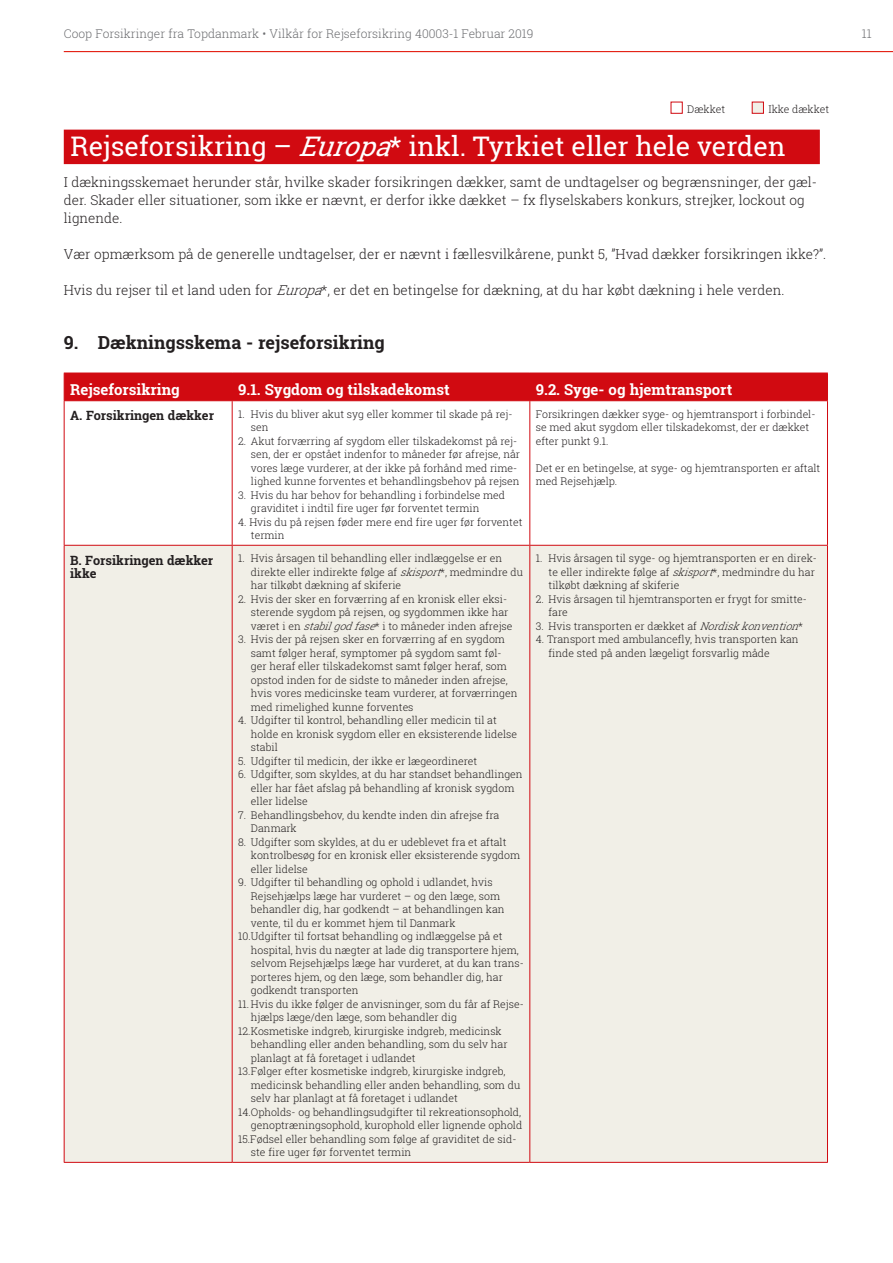
<style>
.page{position:relative;width:893px;height:1263px;background:#fff}
.page>*{position:absolute;margin:0;border:0;box-sizing:border-box;transform-origin:0 0}
.Overskrift_HVID_med{font:27px "Roboto Slab";color:#fff}
.MELLEMRUBRIK{font:700 18px "Roboto Slab";color:#231f20}
.TABEL_OVERSKRIFT{font:700 15px "Roboto Slab";color:#fff}
._1_indryk_ABC{font:300 13.5px/18px "Roboto Slab";color:#231f20}
.TABEL_brød_fed{font:700 12.75px/13.5px "Roboto Slab";color:#231f20}
.t1{font:300 12px "Roboto Slab";color:#6c6d70}
.TABEL_brød_pkt_opsti{font:300 10.5px/13.5px "Roboto Slab";color:#231f20}
.TABEL_brød{font:300 10.5px/13.5px "Roboto Slab";color:#231f20}
.s1{font-style:italic}
</style>
<div class="page">
<div style="left:671px;top:102px;width:12px;height:12px;border:1px solid #d10a11"></div>
<div style="left:752px;top:102px;width:12px;height:12px;background:#f1efe7;border:1px solid #d10a11"></div>
<hr style="left:64px;top:51px;width:829px;height:1px;background:#e41f13">
<div style="left:64px;top:130px;width:756px;height:34px;background:#d10a11"></div>
<div style="left:65px;top:546px;width:762px;height:616px;background:#f1efe7"></div>
<div style="left:64px;top:373px;width:764px;height:27px;background:#d10a11"></div>
<hr style="left:64px;top:400px;width:168px;height:1px;background:#d10a11">
<hr style="left:64px;top:401px;width:1px;height:144px;background:#d10a11">
<hr style="left:232px;top:400px;width:298px;height:1px;background:#d10a11">
<hr style="left:232px;top:401px;width:1px;height:144px;background:#d10a11">
<hr style="left:530px;top:400px;width:298px;height:1px;background:#d10a11">
<hr style="left:529px;top:401px;width:1px;height:144px;background:#d10a11">
<hr style="left:827px;top:401px;width:1px;height:144px;background:#d10a11">
<hr style="left:64px;top:545px;width:168px;height:1px;background:#d10a11">
<hr style="left:64px;top:546px;width:1px;height:616px;background:#d10a11">
<hr style="left:232px;top:545px;width:298px;height:1px;background:#d10a11">
<hr style="left:232px;top:546px;width:1px;height:616px;background:#d10a11">
<hr style="left:530px;top:545px;width:298px;height:1px;background:#d10a11">
<hr style="left:529px;top:546px;width:1px;height:616px;background:#d10a11">
<hr style="left:827px;top:546px;width:1px;height:616px;background:#d10a11">
<hr style="left:64px;top:1162px;width:168px;height:1px;background:#d10a11">
<hr style="left:232px;top:1162px;width:298px;height:1px;background:#d10a11">
<hr style="left:530px;top:1162px;width:298px;height:1px;background:#d10a11">
<p class="t1" style="left:64px;top:26px;width:471px">Coop Forsikringer fra Topdanmark • Vilkår for Rejseforsikring 40003-1 Februar 2019</p>
<p class="t1" style="left:862px;top:26px;width:11px">11</p>
<p class="TABEL_brød_pkt_opsti" style="left:687px;top:102px;width:39px">Dækket</p>
<p class="TABEL_brød_pkt_opsti" style="left:768px;top:102px;width:62px">Ikke dækket</p>
<p class="Overskrift_HVID_med" style="left:71px;top:128px;width:716px">Rejseforsikring – <span class="s1">Europa</span>* inkl. Tyrkiet eller hele verden</p>
<p class="_1_indryk_ABC" style="left:64px;top:172px;width:755px">I dækningsskemaet herunder står, hvilke skader forsikringen dækker, samt de undtagelser og begrænsninger, der gæl&shy;der. Skader eller situationer, som ikke er nævnt, er derfor ikke dækket – fx flyselskabers konkurs, strejker, lockout og lignende.</p>
<p class="_1_indryk_ABC" style="left:64px;top:244px;width:764px">Vær opmærksom på de generelle undtagelser, der er nævnt i fællesvilkårene, punkt 5, ”Hvad dækker forsikringen ikke?”.</p>
<p class="_1_indryk_ABC" style="left:64px;top:280px;width:722px">Hvis du rejser til et land uden for <span class="s1">Europa</span>*, er det en betingelse for dækning, at du har købt dækning i hele verden.</p>
<p class="MELLEMRUBRIK" style="left:64px;top:330px;width:322px">9. Dækningsskema - rejseforsikring</p>
<p class="TABEL_OVERSKRIFT" style="left:70px;top:379px;width:111px">Rejseforsikring</p>
<p class="TABEL_OVERSKRIFT" style="left:238px;top:379px;width:213px">9.1. Sygdom og tilskadekomst</p>
<p class="TABEL_OVERSKRIFT" style="left:536px;top:379px;width:198px">9.2. Syge- og hjemtransport</p>
<p class="TABEL_brød_fed" style="left:70px;top:409px;width:145px">A. Forsikringen dækker</p>
<p class="TABEL_brød_pkt_opsti" style="left:251px;top:407px;width:263px;text-indent:-13px">1. Hvis du bliver akut syg eller kommer til skade på rej&shy;sen</p>
<p class="TABEL_brød_pkt_opsti" style="left:251px;top:434px;width:271px;text-indent:-13px">2. Akut forværring af sygdom eller tilskadekomst på rej&shy;sen, der er opstået indenfor to måneder før afrejse, når vores læge vurderer, at der ikke på forhånd med rime&shy;lighed kunne forventes et behandlingsbehov på rejsen</p>
<p class="TABEL_brød_pkt_opsti" style="left:251px;top:488px;width:256px;text-indent:-13px">3. Hvis du har behov for behandling i forbindelse med graviditet i indtil fire uger før forventet termin</p>
<p class="TABEL_brød_pkt_opsti" style="left:251px;top:515px;width:273px;text-indent:-13px">4. Hvis du på rejsen føder mere end fire uger før forventet termin</p>
<p class="TABEL_brød" style="left:536px;top:407px;width:281px">Forsikringen dækker syge- og hjemtransport i forbindel&shy;se med akut sygdom eller tilskadekomst, der er dækket efter punkt 9.1.</p>
<p class="TABEL_brød" style="left:536px;top:461px;width:286px">Det er en betingelse, at syge- og hjemtransporten er aftalt med Rejsehjælp.</p>
<p class="TABEL_brød_fed" style="left:70px;top:553px;width:145px">B. Forsikringen dækker ikke</p>
<p class="TABEL_brød_pkt_opsti" style="left:251px;top:551px;width:274px;text-indent:-13px">1. Hvis årsagen til behandling eller indlæggelse er en direkte eller indirekte følge af <span class="s1">skisport</span>*, medmindre du har tilkøbt dækning af skiferie</p>
<p class="TABEL_brød_pkt_opsti" style="left:251px;top:592px;width:263px;text-indent:-13px">2. Hvis der sker en forværring af en kronisk eller eksi&shy;sterende sygdom på rejsen, og sygdommen ikke har været i en <span class="s1">stabilgodfase</span>* i to måneder inden afrejse</p>
<p class="TABEL_brød_pkt_opsti" style="left:251px;top:632px;width:268px;text-indent:-13px">3. Hvis der på rejsen sker en forværring af en sygdom samt følger heraf, symptomer på sygdom samt føl&shy;ger heraf eller tilskadekomst samt følger heraf, som opstod inden for de sidste to måneder inden afrejse, hvis vores medicinske team vurderer, at forværringen med rimelighed kunne forventes</p>
<p class="TABEL_brød_pkt_opsti" style="left:251px;top:713px;width:268px;text-indent:-13px">4. Udgifter til kontrol, behandling eller medicin til at holde en kronisk sygdom eller en eksisterende lidelse stabil</p>
<p class="TABEL_brød_pkt_opsti" style="left:238px;top:754px;width:241px">5. Udgifter til medicin, der ikke er lægeordineret</p>
<p class="TABEL_brød_pkt_opsti" style="left:251px;top:767px;width:273px;text-indent:-13px">6. Udgifter, som skyldes, at du har standset behandlingen eller har fået afslag på behandling af kronisk sygdom eller lidelse</p>
<p class="TABEL_brød_pkt_opsti" style="left:251px;top:808px;width:250px;text-indent:-13px">7. Behandlingsbehov, du kendte inden din afrejse fra<br>Danmark</p>
<p class="TABEL_brød_pkt_opsti" style="left:251px;top:835px;width:271px;text-indent:-13px">8. Udgifter som skyldes, at du er udeblevet fra et aftalt kontrolbesøg for en kronisk eller eksisterende sygdom eller lidelse</p>
<p class="TABEL_brød_pkt_opsti" style="left:251px;top:875px;width:255px;text-indent:-13px">9. Udgifter til behandling og ophold i udlandet, hvis Rejsehjælps læge har vurderet – og den læge, som behandler dig, har godkendt – at behandlingen kan vente, til du er kommet hjem til Danmark</p>
<p class="TABEL_brød_pkt_opsti" style="left:251px;top:929px;width:274px;text-indent:-13px">10.Udgifter til fortsat behandling og indlæggelse på et hospital, hvis du nægter at lade dig transportere hjem, selvom Rejsehjælps læge har vurderet, at du kan trans&shy;porteres hjem, og den læge, som behandler dig, har godkendt transporten</p>
<p class="TABEL_brød_pkt_opsti" style="left:251px;top:997px;width:274px;text-indent:-13px">11. Hvis du ikke følger de anvisninger, som du får af Rejse&shy;hjælps læge/den læge, som behandler dig</p>
<p class="TABEL_brød_pkt_opsti" style="left:251px;top:1024px;width:258px;text-indent:-13px">12.Kosmetiske indgreb, kirurgiske indgreb, medicinsk behandling eller anden behandling, som du selv har planlagt at få foretaget i udlandet</p>
<p class="TABEL_brød_pkt_opsti" style="left:251px;top:1064px;width:271px;text-indent:-13px">13.Følger efter kosmetiske indgreb, kirurgiske indgreb, medicinsk behandling eller anden behandling, som du selv har planlagt at få foretaget i udlandet</p>
<p class="TABEL_brød_pkt_opsti" style="left:238px;top:1105px;width:286px;text-align:right">14.Opholds- og behandlingsudgifter til rekreationsophold, genoptræningsophold, kurophold eller lignende ophold</p>
<p class="TABEL_brød_pkt_opsti" style="left:251px;top:1132px;width:267px;text-indent:-13px">15.Fødsel eller behandling som følge af graviditet de sid&shy;ste fire uger før forventet termin</p>
<p class="TABEL_brød_pkt_opsti" style="left:549px;top:551px;width:270px;text-indent:-13px">1. Hvis årsagen til syge- og hjemtransporten er en direk&shy;te eller indirekte følge af <span class="s1">skisport</span>*, medmindre du har tilkøbt dækning af skiferie</p>
<p class="TABEL_brød_pkt_opsti" style="left:549px;top:592px;width:260px;text-indent:-13px">2. Hvis årsagen til hjemtransporten er frygt for smitte&shy;fare</p>
<p class="TABEL_brød_pkt_opsti" style="left:536px;top:619px;width:269px">3. Hvis transporten er dækket af <span class="s1">Nordiskkonvention</span>*</p>
<p class="TABEL_brød_pkt_opsti" style="left:549px;top:632px;width:252px;text-indent:-13px">4. Transport med ambulancefly, hvis transporten kan finde sted på anden lægeligt forsvarlig måde</p>
</div>
